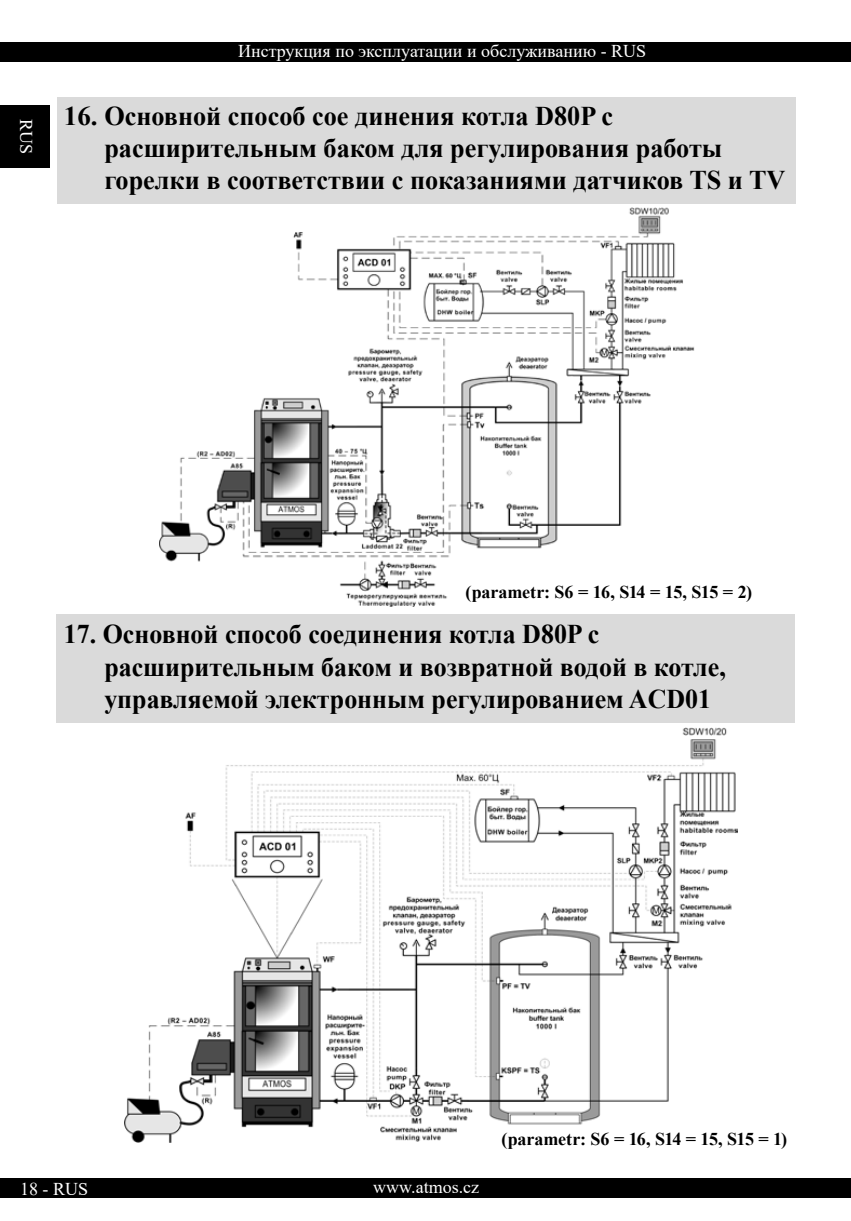
<style>
.page{position:relative;width:851px;height:1221px;background:#fff}
.page>*{position:absolute;margin:0;border:0;box-sizing:border-box;transform-origin:0 0}
.t1{font:700 27px/32.4px "Times New Roman";color:#000}
.t2{font:700 27px/32.4px "Times New Roman";color:#000;scale:.96 1}
.t3{font:18px "Times New Roman";color:#fff}
.t4{font:700 18px "Times New Roman";letter-spacing:-.01em;color:#000}
</style>
<div class="page">
<div style="left:0;top:43px;width:850px;height:19px;background:#000"></div>
<div style="left:0;top:105px;width:50px;height:63px;background:#000"></div>
<div style="left:0;top:1178px;width:850px;height:20px;background:#000"></div>
<div style="left:57px;top:614px;width:737px;height:108px;background:#dadada"></div>
<div style="left:57px;top:97px;width:738px;height:107px;background:#dadada"></div>
<img style="left:159px;top:207px;width:536px;height:399px">
<img style="left:124px;top:727px;width:613px;height:415px">
<p class="t3" style="left:39px;top:119px;width:37px;rotate:90deg">RUS</p>
<p class="t3" style="left:238px;top:39px;width:409px">Инструкция по эксплуатации и обслуживанию - RUS</p>
<p class="t1" style="left:104px;top:99px;width:682px;text-indent:-40px">16. Основной способ сое динения котла D80P с расширительным баком для регулирования работы горелки в соответствии с показаниями датчиков TS и TV</p>
<p class="t4" style="left:465px;top:578px;width:288px">(parametr: S6 = 16, S14 = 15, S15 = 2)</p>
<p class="t2" style="left:104px;top:617px;width:648px;text-indent:-40px">17. Основной способ соединения котла D80P с расширительным баком и возвратной водой в котле, управляемой электронным регулированием ACD01</p>
<p class="t4" style="left:501px;top:1126px;width:287px">(parametr: S6 = 16, S14 = 15, S15 = 1)</p>
<p class="t3" style="left:20px;top:1175px;width:70px">18 - RUS</p>
<p class="t3" style="left:373px;top:1173px;width:107px">www.atmos.cz</p>
</div>
